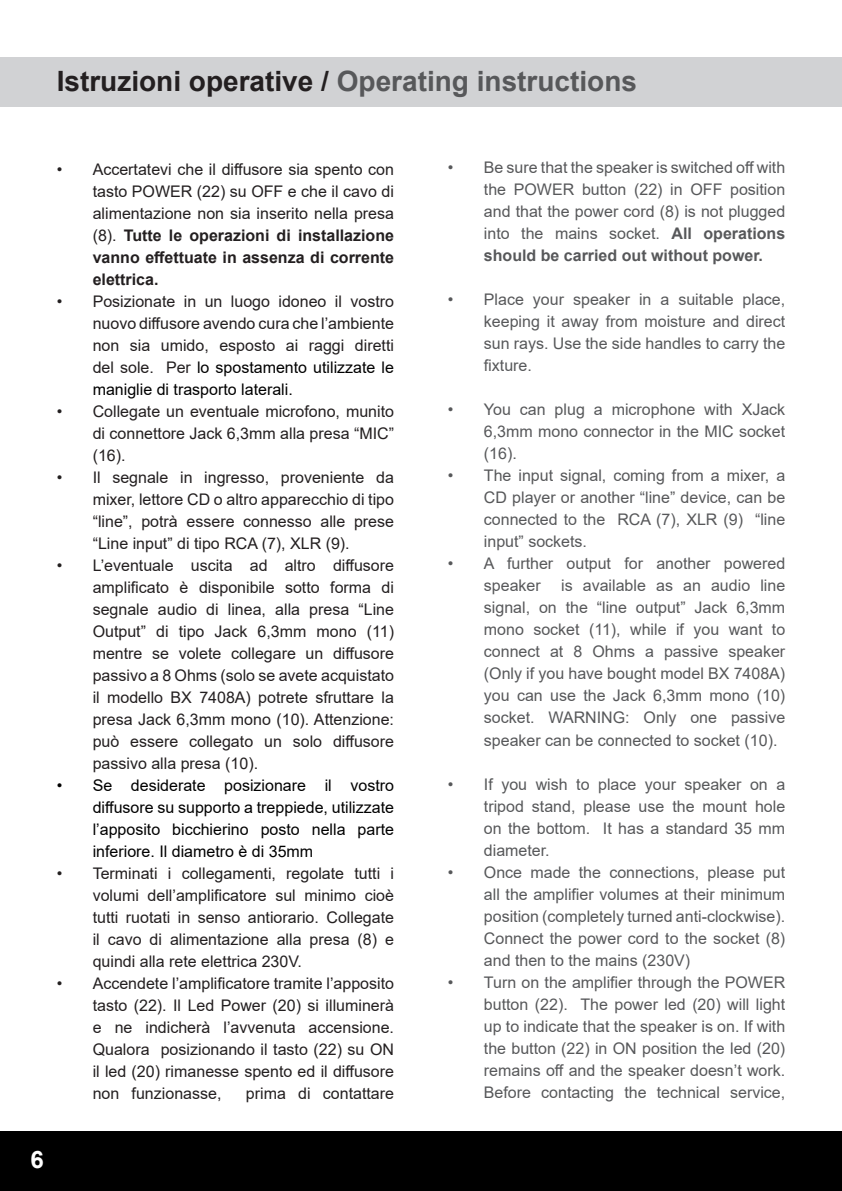
<style>
.page{position:relative;width:842px;height:1191px;background:#fff}
.page>*{position:absolute;margin:0;border:0;box-sizing:border-box;transform-origin:0 0}
.t1{font:700 28px "Arial";color:#57585a}
.t2{font:700 24px "Arial";color:#fff}
.t3{font:16px/22px "Arial";color:#231f20;text-align:justify}
.t4{font:16px/22px "Arial";color:#57585a;text-align:justify}
.t5{font:16px/22px "Arial";color:#000;text-align:justify}
.s1{color:#231f20}
.s2{font-weight:700}
.s3{color:#000}
</style>
<div class="page">
<div style="left:0;top:1131px;width:842px;height:60px;background:#000"></div>
<div style="left:0;top:57px;width:842px;height:49px;background:#d1d2d4"></div>
<h1 class="t1" style="left:57px;top:61px;width:582px"><span class="s1">Istruzioni operative /</span> Operating instructions</h1>
<p class="t3" style="left:93px;top:158px;width:303px;text-indent:-36px">• Accertatevi che il diffusore sia spento con tasto POWER (22) su OFF e che il cavo di alimentazione non sia inserito nella presa (8). <span class="s2">Tutte le operazioni di installazione vanno effettuate in assenza di corrente elettrica.</span></p>
<p class="t3" style="left:93px;top:290px;width:303px;text-indent:-36px">• Posizionate in un luogo idoneo il vostro nuovo diffusore avendo cura che l’ambiente non sia umido, esposto ai raggi diretti del sole. Per <span class="s3">lo spostamento utilizzate le maniglie di trasporto laterali.</span></p>
<p class="t3" style="left:93px;top:400px;width:303px;text-indent:-36px">• Collegate un eventuale microfono, munito di connettore Jack 6,3mm alla presa “MIC” (16).</p>
<p class="t3" style="left:93px;top:466px;width:303px;text-indent:-36px">• Il segnale in ingresso, proveniente da mixer, lettore CD o altro apparecchio di tipo “line”, potrà essere connesso alle prese “Line input” di tipo RCA (7), XLR (9).</p>
<p class="t3" style="left:93px;top:554px;width:303px;text-indent:-36px">• L’eventuale uscita ad altro diffusore amplificato è disponibile sotto forma di segnale audio di linea, alla presa “Line Output” di tipo Jack 6,3mm mono (11) mentre se volete collegare un diffusore passivo a 8 Ohms (solo se avete acquistato il modello BX 7408A) potrete sfruttare la presa Jack 6,3mm mono (10). Attenzione: può essere collegato un solo diffusore passivo alla presa (10).</p>
<p class="t5" style="left:93px;top:774px;width:303px;text-indent:-36px">• Se desiderate posizionare il vostro diffusore su supporto a treppiede, utilizzate l’apposito bicchierino posto nella parte inferiore. Il diametro è di 35mm</p>
<p class="t3" style="left:93px;top:862px;width:303px;text-indent:-36px">• Terminati i collegamenti, regolate tutti i volumi dell’amplificatore sul minimo cioè tutti ruotati in senso antiorario. Collegate il cavo di alimentazione alla presa (8) e quindi alla rete elettrica 230V.</p>
<p class="t3" style="left:93px;top:972px;width:303px;text-indent:-36px">• Accendete l’amplificatore tramite l’apposito tasto (22). Il Led Power (20) si illuminerà e ne indicherà l’avvenuta accensione.<br>Qualora posizionando il tasto (22) su ON il led (20) rimanesse spento ed il diffusore non funzionasse,</p>
<p class="t3" style="left:246px;top:1082px;width:150px">prima di contattare</p>
<h2 class="t2" style="left:30px;top:1143px;width:15px">6</h2>
<p class="t4" style="left:484px;top:157px;width:303px;text-indent:-36px">• Be sure that the speaker is switched off with the POWER button (22) in OFF position and that the power cord (8) is not plugged into the mains socket. <span class="s2">All operations should be carried out without power.</span></p>
<p class="t4" style="left:484px;top:289px;width:303px;text-indent:-36px">• Place your speaker in a suitable place, keeping it away from moisture and direct sun rays. Use the side handles to carry the fixture.</p>
<p class="t4" style="left:484px;top:399px;width:303px;text-indent:-36px">• You can plug a microphone with XJack 6,3mm mono connector in the MIC socket (16).</p>
<p class="t4" style="left:484px;top:465px;width:303px;text-indent:-36px">• The input signal, coming from a mixer, a CD player or another “line” device, can be connected to the RCA (7), XLR (9) “line input” sockets.</p>
<p class="t4" style="left:484px;top:553px;width:303px;text-indent:-36px">• A further output for another powered speaker</p>
<p class="t4" style="left:484px;top:575px;width:303px;text-indent:77px">is available as an audio line signal, on the “line output” Jack 6,3mm mono socket (11), while if you want to connect at 8 Ohms a passive speaker (Only if you have bought model BX 7408A) you can use the Jack 6,3mm mono (10) socket. WARNING: Only one passive speaker can be connected to socket (10).</p>
<p class="t4" style="left:484px;top:773px;width:303px;text-indent:-36px">• If you wish to place your speaker on a tripod stand, please use the mount hole on the bottom. It has a standard 35 mm diameter.</p>
<p class="t4" style="left:484px;top:861px;width:303px;text-indent:-36px">• Once made the connections, please put all the amplifier volumes at their minimum position (completely turned anti-clockwise).<br>Connect the power cord to the socket (8) and then to the mains (230V)</p>
<p class="t4" style="left:484px;top:971px;width:303px;text-indent:-36px">• Turn on the amplifier through the POWER button (22). The power led (20) will light up to indicate that the speaker is on. If with the button (22) in ON position the led (20) remains off and the speaker doesn’t work.<br>Before contacting the technical service,</p>
</div>
